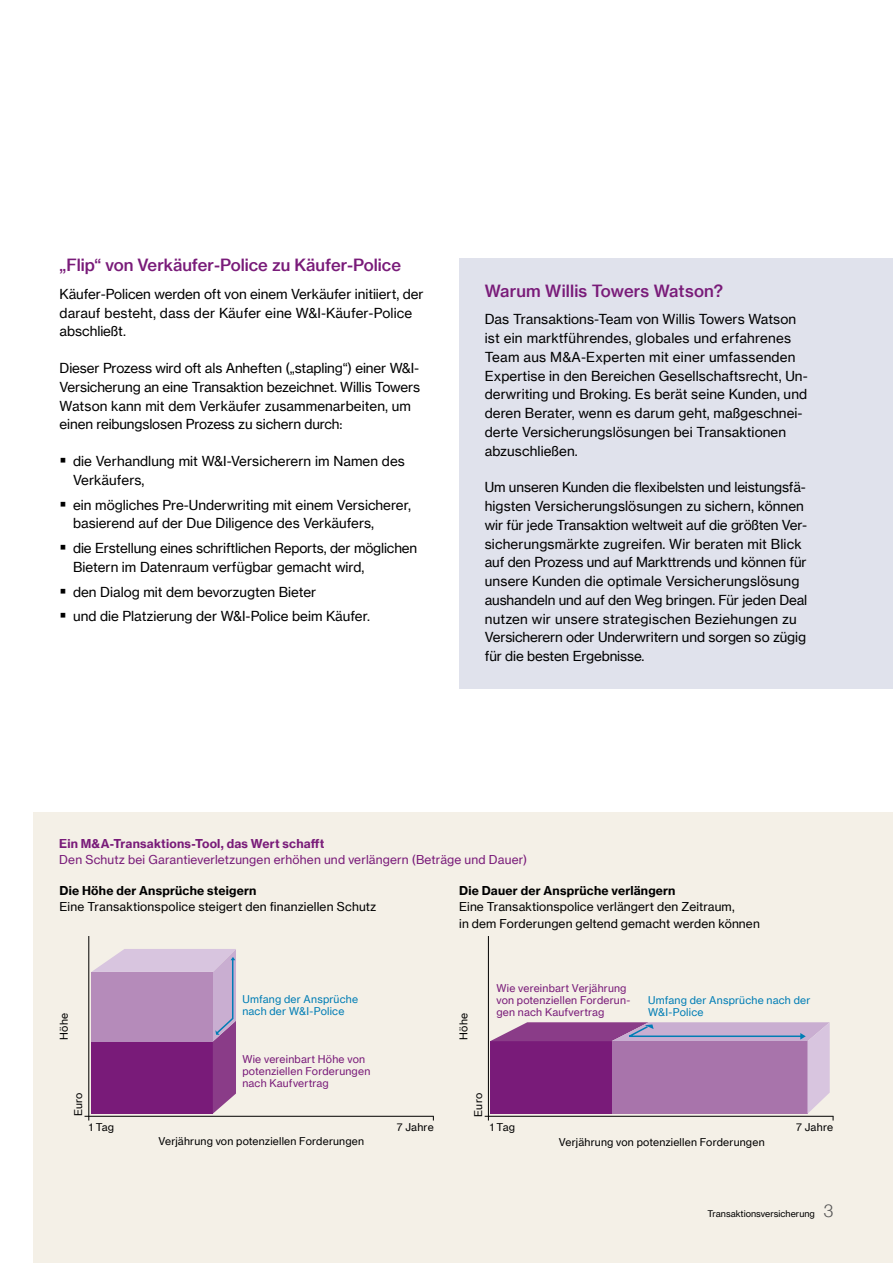
<style>
.page{position:relative;width:893px;height:1263px;background:#fff}
.page>*{position:absolute;margin:0;border:0;box-sizing:border-box;transform-origin:0 0}
.t1{font:16.5px "N Haas Grotesk TX Pro 65 Md";color:#791b79}
.t2{font:13.5px/18.8px "N Haas Grotesk TX Pro 55 Rg";color:#000}
.t3{font:12px/16.5px "N Haas Grotesk TX Pro 55 Rg";letter-spacing:.01em;color:#000}
.t4{font:12px "N Haas Grotesk TX Pro 55 Rg";letter-spacing:.015em;color:#791b79}
.t5{font:12px "N Haas Grotesk TX Pro 75 Bd";letter-spacing:.015em;color:#000}
.t6{font:12px "N Haas Grotesk TX Pro 75 Bd";letter-spacing:.015em;color:#791b79}
.t7{font:10.5px/12px "N Haas Grotesk TX Pro 55 Rg";letter-spacing:.02em;color:#791b79}
.t8{font:10.5px "N Haas Grotesk TX Pro 55 Rg";letter-spacing:.02em;color:#000}
.t9{font:10.5px/12px "N Haas Grotesk TX Pro 55 Rg";letter-spacing:.02em;color:#007db5}
.t10{font:9px "N Haas Grotesk TX Pro 55 Rg";color:#000}
.s1{font-family:"N Haas Grotesk DS Pro 45 Lt";font-size:18px;color:#565656}
</style>
<div class="page">
<div style="left:459px;top:258px;width:434px;height:431px;background:#e0e2ec"></div>
<div style="left:34px;top:813px;width:859px;height:450px;background:#f4f0e7"></div>
<hr style="left:85px;top:1116px;width:349px;height:1px;background:#000">
<hr style="left:485px;top:1116px;width:348px;height:1px;background:#000">
<hr style="left:88px;top:936px;width:1px;height:184px;background:#000">
<hr style="left:488px;top:936px;width:1px;height:184px;background:#000">
<svg style="left:91px;top:949px;width:145px;height:165px;background:#a267a5"></svg>
<svg style="left:490px;top:1022px;width:344px;height:98px;background:#a069a3"></svg>
<p class="t1" style="left:60px;top:255px;width:343px">„Flip“ von Verkäufer-Police zu Käufer-Police</p>
<p class="t2" style="left:60px;top:284px;width:366px">Käufer-Policen werden oft von einem Verkäufer initiiert, der darauf besteht, dass der Käufer eine W&amp;I-Käufer-Police abschließt.</p>
<p class="t2" style="left:60px;top:359px;width:362px">Dieser Prozess wird oft als Anheften („stapling“) einer W&amp;I-Versicherung an eine Transaktion bezeichnet. Willis Towers Watson kann mit dem Verkäufer zusammenarbeiten, um einen reibungslosen Prozess zu sichern durch:</p>
<p class="t2" style="left:73px;top:452px;width:333px">die Verhandlung mit W&amp;I-Versicherern im Namen des<br>Verkäufers,</p>
<p class="t2" style="left:73px;top:495px;width:339px">ein mögliches Pre-Underwriting mit einem Versicherer, basierend auf der Due Diligence des Verkäufers,</p>
<p class="t2" style="left:73px;top:539px;width:346px">die Erstellung eines schriftlichen Reports, der möglichen<br>Bietern im Datenraum verfügbar gemacht wird,</p>
<p class="t2" style="left:73px;top:579px;width:298px;line-height:24.8px">den Dialog mit dem bevorzugten Bieter<br>und die Platzierung der W&amp;I-Police beim Käufer.</p>
<p class="t1" style="left:485px;top:280px;width:240px">Warum Willis Towers Watson?</p>
<p class="t2" style="left:485px;top:310px;width:324px">Das Transaktions-Team von Willis Towers Watson ist ein marktführendes, globales und erfahrenes Team aus M&amp;A-Experten mit einer umfassenden Expertise in den Bereichen Gesellschaftsrecht, Un&shy;derwriting und Broking. Es berät seine Kunden, und deren Berater, wenn es darum geht, maßgeschnei&shy;derte Versicherungslösungen bei Transaktionen abzuschließen.</p>
<p class="t2" style="left:485px;top:478px;width:324px">Um unseren Kunden die flexibelsten und leistungsfä&shy;higsten Versicherungslösungen zu sichern, können wir für jede Transaktion weltweit auf die größten Ver&shy;sicherungsmärkte zugreifen. Wir beraten mit Blick auf den Prozess und auf Markttrends und können für unsere Kunden die optimale Versicherungslösung aushandeln und auf den Weg bringen. Für jeden Deal nutzen wir unsere strategischen Beziehungen zu Versicherern oder Underwritern und sorgen so zügig für die besten Ergebnisse.</p>
<p class="t6" style="left:59px;top:836px;width:267px">Ein M&amp;A-Transaktions-Tool, das Wert schafft</p>
<p class="t4" style="left:59px;top:852px;width:469px">Den Schutz bei Garantieverletzungen erhöhen und verlängern (Beträge und Dauer)</p>
<p class="t5" style="left:60px;top:883px;width:198px">Die Höhe der Ansprüche steigern</p>
<p class="t3" style="left:60px;top:899px;width:318px">Eine Transaktionspolice steigert den finanziellen Schutz</p>
<p class="t5" style="left:459px;top:883px;width:218px">Die Dauer der Ansprüche verlängern</p>
<p class="t3" style="left:459px;top:899px;width:302px">Eine Transaktionspolice verlängert den Zeitraum,<br>in dem Forderungen geltend gemacht werden können</p>
<p class="t9" style="left:242px;top:993px;width:117px">Umfang der Ansprüche nach der W&amp;I-Police</p>
<p class="t7" style="left:242px;top:1053px;width:129px">Wie vereinbart Höhe von potenziellen Forderungen nach Kaufvertrag</p>
<p class="t8" style="left:57px;top:1040px;width:28px;rotate:-90deg">Höhe</p>
<p class="t8" style="left:457px;top:1040px;width:28px;rotate:-90deg">Höhe</p>
<p class="t7" style="left:496px;top:982px;width:135px">Wie vereinbart Verjährung von potenziellen Forderun&shy;gen nach Kaufvertrag</p>
<p class="t9" style="left:648px;top:994px;width:164px">Umfang der Ansprüche nach der<br>W&amp;I-Police</p>
<p class="t8" style="left:72px;top:1116px;width:25px;rotate:-90deg">Euro</p>
<p class="t8" style="left:472px;top:1117px;width:25px;rotate:-90deg">Euro</p>
<p class="t8" style="left:89px;top:1120px;width:27px">1 Tag</p>
<p class="t8" style="left:397px;top:1120px;width:38px">7 Jahre</p>
<p class="t8" style="left:490px;top:1120px;width:27px">1 Tag</p>
<p class="t8" style="left:796px;top:1121px;width:38px">7 Jahre</p>
<p class="t8" style="left:158px;top:1135px;width:207px">Verjährung von potenziellen Forderungen</p>
<p class="t8" style="left:559px;top:1135px;width:207px">Verjährung von potenziellen Forderungen</p>
<p class="t10" style="left:707px;top:1208px;width:128px">Transaktionsversicherung <span class="s1">3</span></p>
</div>
